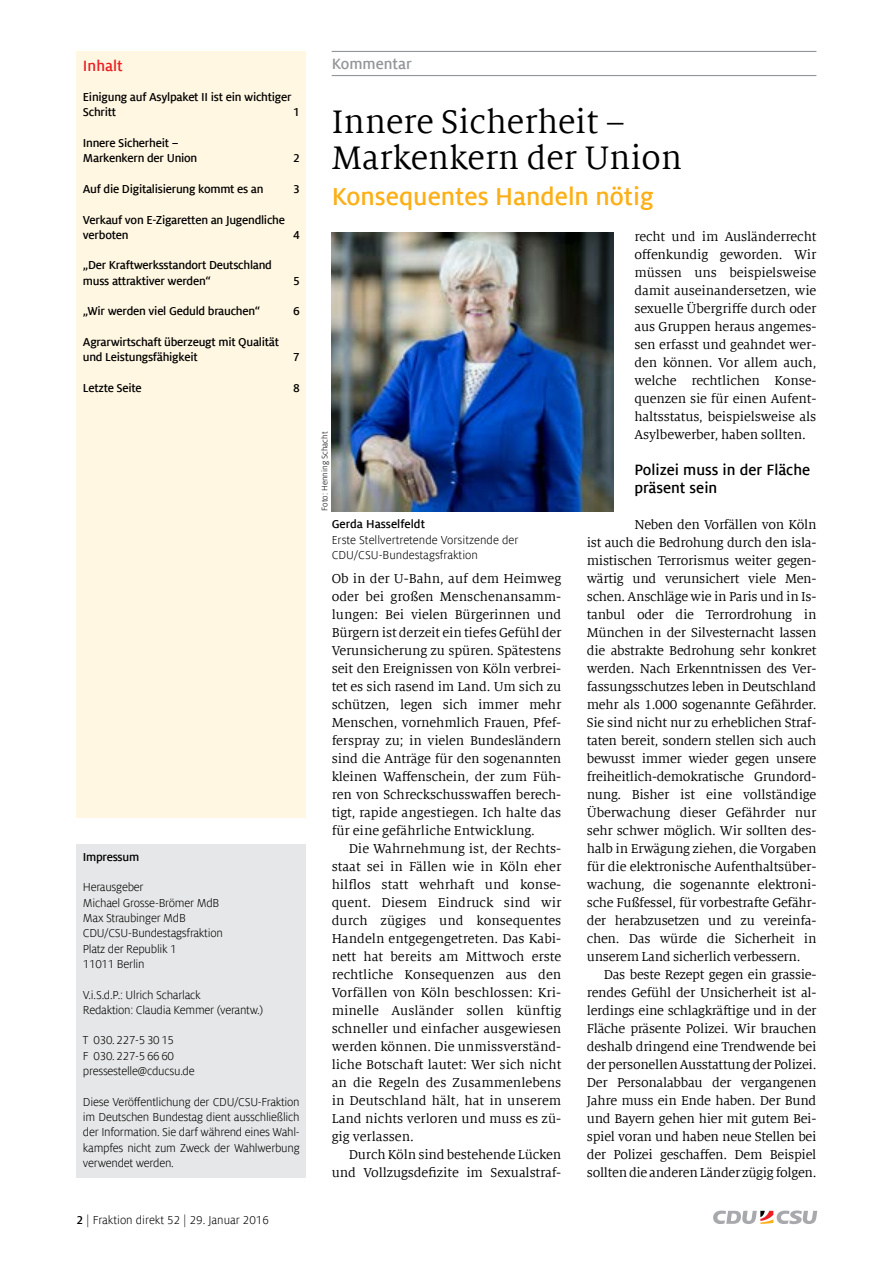
<style>
.page{position:relative;width:893px;height:1263px;background:#fff}
.page>*{position:absolute;margin:0;border:0;box-sizing:border-box;transform-origin:0 0}
.t1{font:36px/36px "Milo Serif Offc";color:#000}
.t2{font:700 27px "Milo Sans Offc";color:#fcaf17}
.t3{font:700 16.5px/18px "Milo Sans Offc";color:#000}
.t4{font:700 16.5px "Milo Sans Offc";color:#939598}
.t5{font:700 16.5px "Milo Sans Offc";color:#ed1d24}
.t6{font:14.25px/18px "Milo Serif Offc";letter-spacing:-.01em;color:#000;text-align:justify}
.t7{font:12.75px/15.3px "Milo Sans Offc";letter-spacing:-.02em;color:#000}
.t8{font:700 12.75px/15.3px "Milo Sans Offc";letter-spacing:-.02em;color:#000}
.t9{font:12.75px/15.3px "Milo Sans Offc";color:#000}
.t10{font:700 12.75px "Milo Sans Offc";color:#000}
.t11{font:9px "Milo Sans Offc";color:#000}
.s1{font-weight:700}
</style>
<div class="page">
<svg style="left:713px;top:1210px;width:104px;height:14px"></svg>
<hr style="left:332px;top:51px;width:484px;height:1px;background:#939598">
<hr style="left:332px;top:75px;width:484px;height:1px;background:#939598">
<div style="left:77px;top:844px;width:229px;height:334px;background:#e6e7e8"></div>
<div style="left:77px;top:51px;width:229px;height:766px;background:#fff7e1"></div>
<img style="left:332px;top:233px;width:281px;height:278px">
<p class="t5" style="left:83px;top:55px;width:41px">Inhalt</p>
<p class="t8" style="left:83px;top:105px;width:35px">Schritt</p>
<p class="t8" style="left:293px;top:105px;width:8px">1</p>
<p class="t8" style="left:83px;top:135px;width:116px">Innere Sicherheit –<br>Markenkern der Union</p>
<p class="t8" style="left:83px;top:89px;width:56px">Headli e 1</p>
<p class="t8" style="left:83px;top:89px;width:218px">Einigung auf Asylpaket II ist ein wichtiger1</p>
<p class="t8" style="left:83px;top:150px;width:56px">Headli e 3</p>
<p class="t8" style="left:293px;top:150px;width:8px">3</p>
<p class="t8" style="left:83px;top:181px;width:56px">Hea line 4</p>
<p class="t8" style="left:293px;top:181px;width:8px">4</p>
<p class="t8" style="left:293px;top:150px;width:8px">2</p>
<p class="t8" style="left:83px;top:181px;width:182px">Auf die Digitalisierung kommt es an</p>
<p class="t8" style="left:293px;top:181px;width:8px">3</p>
<p class="t8" style="left:83px;top:212px;width:204px">Verkauf von E-Zigaretten an Jugendliche verboten</p>
<p class="t8" style="left:293px;top:227px;width:8px">4</p>
<p class="t8" style="left:83px;top:258px;width:191px">„Der Kraftwerksstandort Deutschland muss attraktiver werden“</p>
<p class="t8" style="left:293px;top:273px;width:8px">5</p>
<p class="t8" style="left:83px;top:303px;width:179px">„Wir werden viel Geduld brauchen“</p>
<p class="t8" style="left:293px;top:303px;width:8px">6</p>
<p class="t8" style="left:83px;top:334px;width:198px">Agrarwirtschaft überzeugt mit Qualität und Leistungsfähigkeit</p>
<p class="t8" style="left:293px;top:349px;width:8px">7</p>
<p class="t8" style="left:83px;top:380px;width:60px">Letzte Seite</p>
<p class="t8" style="left:293px;top:380px;width:8px">8</p>
<p class="t8" style="left:83px;top:849px;width:58px">Impressum</p>
<p class="t7" style="left:83px;top:879px;width:141px">Herausgeber<br>Michael Grosse-Brömer MdB<br>Max Straubinger MdB<br>CDU/CSU-Bundestagsfraktion<br>Platz der Republik 1<br>11011 Berlin</p>
<p class="t7" style="left:83px;top:987px;width:182px">V.i.S.d.P.: Ulrich Scharlack<br>Redaktion: Claudia Kemmer (verantw.)</p>
<p class="t7" style="left:83px;top:1032px;width:113px">T 030.227-53015<br>F 030.227-56660 pressestelle@cducsu.de</p>
<p class="t7" style="left:83px;top:1094px;width:218px;text-align:justify">Diese Veröffentlichung der CDU/CSU-Fraktion im Deutschen Bundestag dient ausschließlich der Information. Sie darf während eines Wahl&shy;kampfes nicht zum Zweck der Wahlwerbung verwendet werden.</p>
<p class="t9" style="left:77px;top:1212px;width:194px"><span class="s1">2</span> | Fraktion direkt 52 | 29. Januar 2016</p>
<p class="t4" style="left:332px;top:53px;width:82px">Kommentar</p>
<h1 class="t1" style="left:332px;top:103px;width:352px">Innere Sicherheit –<br>Markenkern der Union</h1>
<h2 class="t2" style="left:332px;top:180px;width:324px">Konsequentes Handeln nötig</h2>
<p class="t11" style="left:319px;top:511px;width:81px;rotate:-90deg">Foto: Henning Schacht</p>
<p class="t10" style="left:332px;top:516px;width:95px">Gerda Hasselfeldt</p>
<p class="t9" style="left:332px;top:532px;width:188px">Erste Stellvertretende Vorsitzende der<br>CDU/CSU-Bundestagsfraktion</p>
<p class="t6" style="left:332px;top:570px;width:231px">Ob in der U-Bahn, auf dem Heimweg oder bei großen Menschenansamm&shy;lungen: Bei vielen Bürgerinnen und Bürgern ist derzeit ein tiefes Gefühl der Verunsicherung zu spüren. Spätestens seit den Ereignissen von Köln verbrei&shy;tet es sich rasend im Land. Um sich zu schützen, legen sich immer mehr Menschen, vornehmlich Frauen, Pfef&shy;ferspray zu; in vielen Bundesländern sind die Anträge für den sogenannten kleinen Waffenschein, der zum Füh&shy;ren von Schreckschusswaffen berech&shy;tigt, rapide angestiegen. Ich halte das für eine gefährliche Entwicklung.</p>
<p class="t6" style="left:332px;top:840px;width:231px;text-indent:17px">Die Wahrnehmung ist, der Rechts&shy;staat sei in Fällen wie in Köln eher hilflos statt wehrhaft und konse&shy;quent. Diesem Eindruck sind wir durch zügiges und konsequentes Handeln entgegengetreten. Das Kabi&shy;nett hat bereits am Mittwoch erste rechtliche Konsequenzen aus den Vorfällen von Köln beschlossen: Kri&shy;minelle Ausländer sollen künftig schneller und einfacher ausgewiesen werden können. Die unmissverständ&shy;liche Botschaft lautet: Wer sich nicht an die Regeln des Zusammenlebens in Deutschland hält, hat in unserem Land nichts verloren und muss es zü&shy;gig verlassen.</p>
<p class="t6" style="left:332px;top:1145px;width:231px;text-align:right">Durch Köln sind bestehende Lücken und Vollzugsdefizite im Sexualstraf-</p>
<p class="t6" style="left:634px;top:227px;width:184px">recht und im Ausländerrecht offenkundig geworden. Wir müssen uns beispielsweise damit auseinandersetzen, wie sexuelle Übergriffe durch oder aus Gruppen heraus angemes&shy;sen erfasst und geahndet wer&shy;den können. Vor allem auch, welche rechtlichen Konse&shy;quenzen sie für einen Aufent&shy;haltsstatus, beispielsweise als Asylbewerber, haben sollten.</p>
<p class="t3" style="left:634px;top:461px;width:177px">Polizei muss in der Fläche präsent sein</p>
<p class="t6" style="left:587px;top:516px;width:231px;text-indent:48px">Neben den Vorfällen von Köln ist auch die Bedrohung durch den isla&shy;mistischen Terrorismus weiter gegen&shy;wärtig und verunsichert viele Men&shy;schen. Anschläge wie in Paris und in Is&shy;tanbul oder die Terrordrohung in München in der Silvesternacht lassen die abstrakte Bedrohung sehr konkret werden. Nach Erkenntnissen des Ver&shy;fassungsschutzes leben in Deutschland mehr als 1.000 sogenannte Gefährder.<br>Sie sind nicht nur zu erheblichen Straf&shy;taten bereit, sondern stellen sich auch bewusst immer wieder gegen unsere freiheitlich-demokratische Grundord&shy;nung. Bisher ist eine vollständige Überwachung dieser Gefährder nur sehr schwer möglich. Wir sollten des&shy;halb in Erwägung ziehen, die Vorgaben für die elektronische Aufenthaltsüber&shy;wachung, die sogenannte elektroni&shy;sche Fußfessel, für vorbestrafte Gefähr&shy;der herabzusetzen und zu vereinfa&shy;chen. Das würde die Sicherheit in unserem Land sicherlich verbessern.</p>
<p class="t6" style="left:587px;top:965px;width:231px;text-indent:17px">Das beste Rezept gegen ein grassie&shy;rendes Gefühl der Unsicherheit ist al&shy;lerdings eine schlagkräftige und in der Fläche präsente Polizei. Wir brauchen deshalb dringend eine Trendwende bei der personellen Ausstattung der Polizei.<br>Der Personalabbau der vergangenen Jahre muss ein Ende haben. Der Bund und Bayern gehen hier mit gutem Bei&shy;spiel voran und haben neue Stellen bei der Polizei geschaffen. Dem Beispiel sollten die anderen Länder zügig folgen.</p>
</div>
